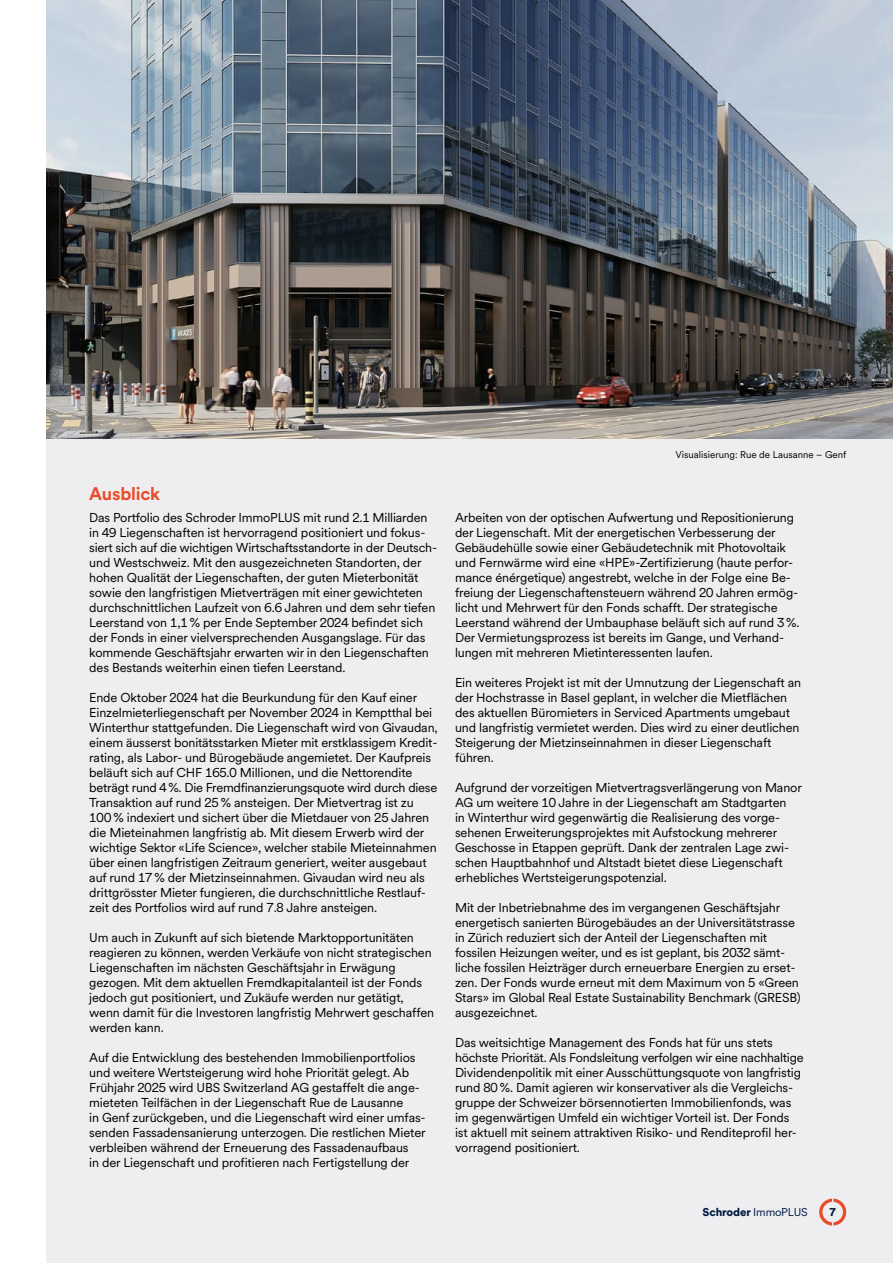
<style>
.page{position:relative;width:893px;height:1263px;background:#fff}
.page>*{position:absolute;margin:0;border:0;box-sizing:border-box;transform-origin:0 0}
.t1{font:700 18px "Schroders Circular";letter-spacing:-.01em;color:#e94c29}
.t2{font:12.75px/15px "Schroders Circular";letter-spacing:-.01em;color:#000}
.t3{font:900 11.25px "Schroders Circular";letter-spacing:-.01em;color:#001a41}
.t4{font:9.75px "Schroders Circular";color:#000}
.s1{font-weight:400}
</style>
<div class="page">
<div style="left:47px;top:0;width:846px;height:1263px;background:#eeeef0"></div>
<svg style="left:819px;top:1198px;width:27px;height:27px"></svg>
<img style="left:47px;top:0;width:846px;height:438px">
<h1 class="t1" style="left:89px;top:481px;width:73px">Ausblick</h1>
<p class="t2" style="left:89px;top:510px;width:349px">Das Portfolio des Schroder ImmoPLUS mit rund 2.1 Milliarden in 49 Liegenschaften ist hervorragend positioniert und fokus&shy;siert sich auf die wichtigen Wirtschaftsstandorte in der Deutsch&shy;und Westschweiz. Mit den ausgezeichneten Standorten, der hohen Qualität der Liegenschaften, der guten Mieterbonität sowie den langfristigen Mietverträgen mit einer gewichteten durchschnittlichen Laufzeit von 6.6 Jahren und dem sehr tiefen Leerstand von 1,1 % per Ende September 2024 befindet sich der Fonds in einer vielversprechenden Ausgangslage. Für das kommende Geschäftsjahr erwarten wir in den Liegenschaften des Bestands weiterhin einen tiefen Leerstand.</p>
<p class="t2" style="left:89px;top:690px;width:350px">Ende Oktober 2024 hat die Beurkundung für den Kauf einer Einzelmieterliegenschaft per November 2024 in Kemptthal bei Winterthur stattgefunden. Die Liegenschaft wird von Givaudan, einem äusserst bonitätsstarken Mieter mit erstklassigem Kredit&shy;rating, als Labor- und Bürogebäude angemietet. Der Kaufpreis beläuft sich auf CHF 165.0 Millionen, und die Nettorendite beträgt rund 4%. Die Fremdfinanzierungsquote wird durch diese Transaktion auf rund 25 % ansteigen. Der Mietvertrag ist zu 100 % indexiert und sichert über die Mietdauer von 25 Jahren die Mieteinahmen langfristig ab. Mit diesem Erwerb wird der wichtige Sektor «Life Science», welcher stabile Mieteinnahmen über einen langfristigen Zeitraum generiert, weiter ausgebaut auf rund 17 % der Mietzinseinnahmen. Givaudan wird neu als drittgrösster Mieter fungieren, die durchschnittliche Restlauf&shy;zeit des Portfolios wird auf rund 7.8 Jahre ansteigen.</p>
<p class="t2" style="left:89px;top:930px;width:346px">Um auch in Zukunft auf sich bietende Marktopportunitäten reagieren zu können, werden Verkäufe von nicht strategischen Liegenschaften im nächsten Geschäftsjahr in Erwägung gezogen. Mit dem aktuellen Fremdkapitalanteil ist der Fonds jedoch gut positioniert, und Zukäufe werden nur getätigt, wenn damit für die Investoren langfristig Mehrwert geschaffen werden kann.</p>
<p class="t2" style="left:89px;top:1049px;width:338px">Auf die Entwicklung des bestehenden Immobilienportfolios und weitere Wertsteigerung wird hohe Priorität gelegt. Ab Frühjahr 2025 wird UBS Switzerland AG gestaffelt die ange&shy;mieteten Teilfächen in der Liegenschaft Rue de Lausanne<br>in Genf zurückgeben, und die Liegenschaft wird einer umfas&shy;senden Fassadensanierung unterzogen. Die restlichen Mieter verbleiben während der Erneuerung des Fassadenaufbaus<br>in der Liegenschaft und profitieren nach Fertigstellung der</p>
<p class="t4" style="left:675px;top:448px;width:173px">Visualisierung: Rue de Lausanne – Genf</p>
<p class="t2" style="left:455px;top:509px;width:346px">Arbeiten von der optischen Aufwertung und Repositionierung der Liegenschaft. Mit der energetischen Verbesserung der Gebäudehülle sowie einer Gebäudetechnik mit Photovoltaik und Fernwärme wird eine «HPE»-Zertifizierung (haute perfor&shy;mance énérgetique) angestrebt, welche in der Folge eine Be&shy;freiung der Liegenschaftensteuern während 20 Jahren ermög&shy;licht und Mehrwert für den Fonds schafft. Der strategische Leerstand während der Umbauphase beläuft sich auf rund 3 %.<br>Der Vermietungsprozess ist bereits im Gange, und Verhand&shy;lungen mit mehreren Mietinteressenten laufen.</p>
<p class="t2" style="left:455px;top:674px;width:348px">Ein weiteres Projekt ist mit der Umnutzung der Liegenschaft an der Hochstrasse in Basel geplant, in welcher die Mietflächen des aktuellen Büromieters in Serviced Apartments umgebaut und langfristig vermietet werden. Dies wird zu einer deutlichen Steigerung der Mietzinseinnahmen in dieser Liegenschaft führen.</p>
<p class="t2" style="left:455px;top:779px;width:348px">Aufgrund der vorzeitigen Mietvertragsverlängerung von Manor AG um weitere 10 Jahre in der Liegenschaft am Stadtgarten<br>in Winterthur wird gegenwärtig die Realisierung des vorge&shy;sehenen Erweiterungsprojektes mit Aufstockung mehrerer Geschosse in Etappen geprüft. Dank der zentralen Lage zwi&shy;schen Hauptbahnhof und Altstadt bietet diese Liegenschaft erhebliches Wertsteigerungspotenzial.</p>
<p class="t2" style="left:455px;top:899px;width:347px">Mit der Inbetriebnahme des im vergangenen Geschäftsjahr energetisch sanierten Bürogebäudes an der Universitätstrasse in Zürich reduziert sich der Anteil der Liegenschaften mit fossilen Heizungen weiter, und es ist geplant, bis 2032 sämt&shy;liche fossilen Heizträger durch erneuerbare Energien zu erset&shy;zen. Der Fonds wurde erneut mit dem Maximum von 5 «Green Stars» im Global Real Estate Sustainability Benchmark (GRESB) ausgezeichnet.</p>
<p class="t2" style="left:455px;top:1034px;width:350px">Das weitsichtige Management des Fonds hat für uns stets höchste Priorität. Als Fondsleitung verfolgen wir eine nachhaltige Dividendenpolitik mit einer Ausschüttungsquote von langfristig rund 80 %. Damit agieren wir konservativer als die Vergleichs&shy;gruppe der Schweizer börsennotierten Immobilienfonds, was im gegenwärtigen Umfeld ein wichtiger Vorteil ist. Der Fonds ist aktuell mit seinem attraktiven Risiko- und Renditeprofil her&shy;vorragend positioniert.</p>
<p class="t3" style="left:703px;top:1204px;width:107px">Schroder <span class="s1">ImmoPLUS</span></p>
<p class="t3" style="left:829px;top:1204px;width:8px">7</p>
</div>
